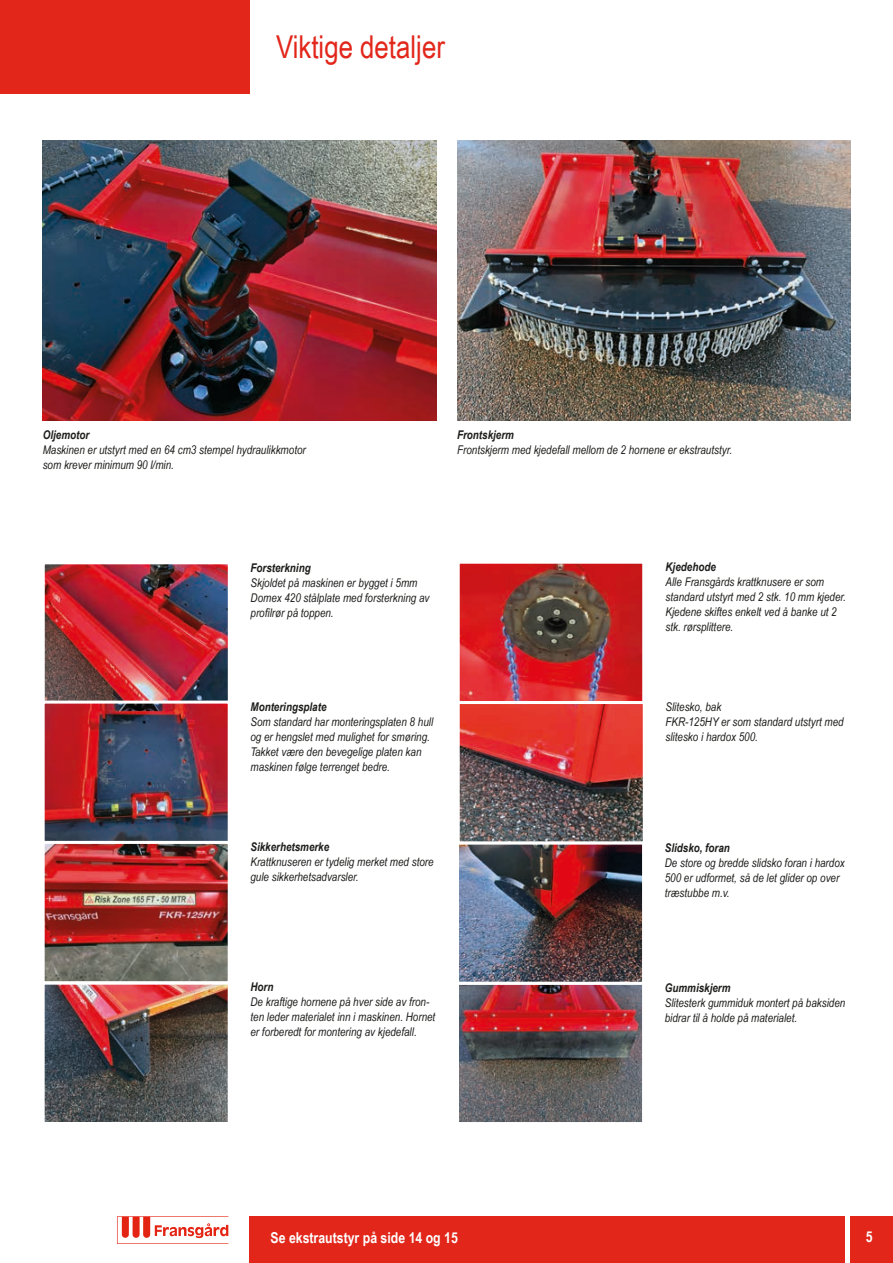
<style>
.page{position:relative;width:893px;height:1263px;background:#fff}
.page>*{position:absolute;margin:0;border:0;box-sizing:border-box;transform-origin:0 0}
.t1{font:31.5px "Arial Narrow";color:#e2261a}
.t2{font:700 15px "Arial Narrow";color:#fff}
.t3{font:italic 12px/15px "Arial Narrow";color:#1d1d1b}
.t4{font:italic 700 12px "Arial Narrow";color:#1d1d1b}
</style>
<div class="page">
<img style="left:460px;top:565px;width:182px;height:556px">
<div style="left:456px;top:982px;width:189px;height:143px;border:3px solid #fff"></div>
<img style="left:46px;top:565px;width:181px;height:556px">
<div style="left:42px;top:561px;width:189px;height:144px;border:3px solid #fff"></div>
<img style="left:43px;top:140px;width:394px;height:281px">
<div style="left:456px;top:841px;width:189px;height:144px;border:3px solid #fff"></div>
<div style="left:42px;top:701px;width:189px;height:143px;border:3px solid #fff"></div>
<div style="left:457px;top:561px;width:188px;height:143px;border:3px solid #fff"></div>
<div style="left:42px;top:841px;width:189px;height:143px;border:3px solid #fff"></div>
<img style="left:457px;top:140px;width:393px;height:281px">
<div style="left:42px;top:982px;width:189px;height:143px;border:3px solid #fff"></div>
<div style="left:457px;top:701px;width:189px;height:143px;border:3px solid #fff"></div>
<div style="left:0;top:0;width:250px;height:94px;background:#e2261a"></div>
<svg style="left:117px;top:1216px;width:111px;height:28px"></svg>
<div style="left:250px;top:1216px;width:595px;height:47px;background:#e2261a"></div>
<div style="left:850px;top:1216px;width:43px;height:47px;background:#e2261a"></div>
<h1 class="t1" style="left:276px;top:24px;width:170px">Viktige detaljer</h1>
<p class="t4" style="left:43px;top:425px;width:48px">Oljemotor</p>
<p class="t3" style="left:43px;top:442px;width:265px">Maskinen er utstyrt med en 64 cm3 stempel hydraulikkmotor som krever minimum 90 l/min.</p>
<p class="t4" style="left:457px;top:425px;width:58px">Frontskjerm</p>
<p class="t3" style="left:457px;top:442px;width:277px">Frontskjerm med kjedefall mellom de 2 hornene er ekstrautstyr.</p>
<p class="t4" style="left:251px;top:559px;width:62px">Forsterkning</p>
<p class="t3" style="left:251px;top:575px;width:180px">Skjoldet på maskinen er bygget i 5mm<br>Domex 420 stålplate med forsterkning av profilrør på toppen.</p>
<p class="t4" style="left:250px;top:697px;width:77px">Monteringsplate</p>
<p class="t3" style="left:250px;top:714px;width:184px">Som standard har monteringsplaten 8 hull og er hengslet med mulighet for smøring.<br>Takket være den bevegelige platen kan maskinen følge terrenget bedre.</p>
<p class="t4" style="left:250px;top:837px;width:80px">Sikkerhetsmerke</p>
<p class="t3" style="left:250px;top:854px;width:185px">Krattknuseren er tydelig merket med store gule sikkerhetsadvarsler.</p>
<p class="t4" style="left:250px;top:978px;width:24px">Horn</p>
<p class="t3" style="left:250px;top:994px;width:186px">De kraftige hornene på hver side av fron&shy;ten leder materialet inn i maskinen. Hornet er forberedt for montering av kjedefall.</p>
<p class="t4" style="left:665px;top:558px;width:52px">Kjedehode</p>
<p class="t3" style="left:665px;top:574px;width:182px">Alle Fransgårds krattknusere er som standard utstyrt med 2 stk. 10 mm kjeder.<br>Kjedene skiftes enkelt ved å banke ut 2 stk. rørsplittere.</p>
<p class="t3" style="left:665px;top:699px;width:180px">Slitesko, bak<br>FKR-125HY er som standard utstyrt med slitesko i hardox 500.</p>
<p class="t4" style="left:665px;top:838px;width:67px">Slidsko, foran</p>
<p class="t3" style="left:665px;top:855px;width:181px">De store og bredde slidsko foran i hardox<br>500 er udformet, så de let glider op over træstubbe m.v.</p>
<p class="t4" style="left:665px;top:979px;width:67px">Gummiskjerm</p>
<p class="t3" style="left:665px;top:995px;width:182px">Slitesterk gummiduk montert på baksiden bidrar til å holde på materialet.</p>
<p class="t2" style="left:271px;top:1226px;width:189px">Se ekstrautstyr på side 14 og 15</p>
<p class="t2" style="left:866px;top:1225px;width:8px">5</p>
</div>
